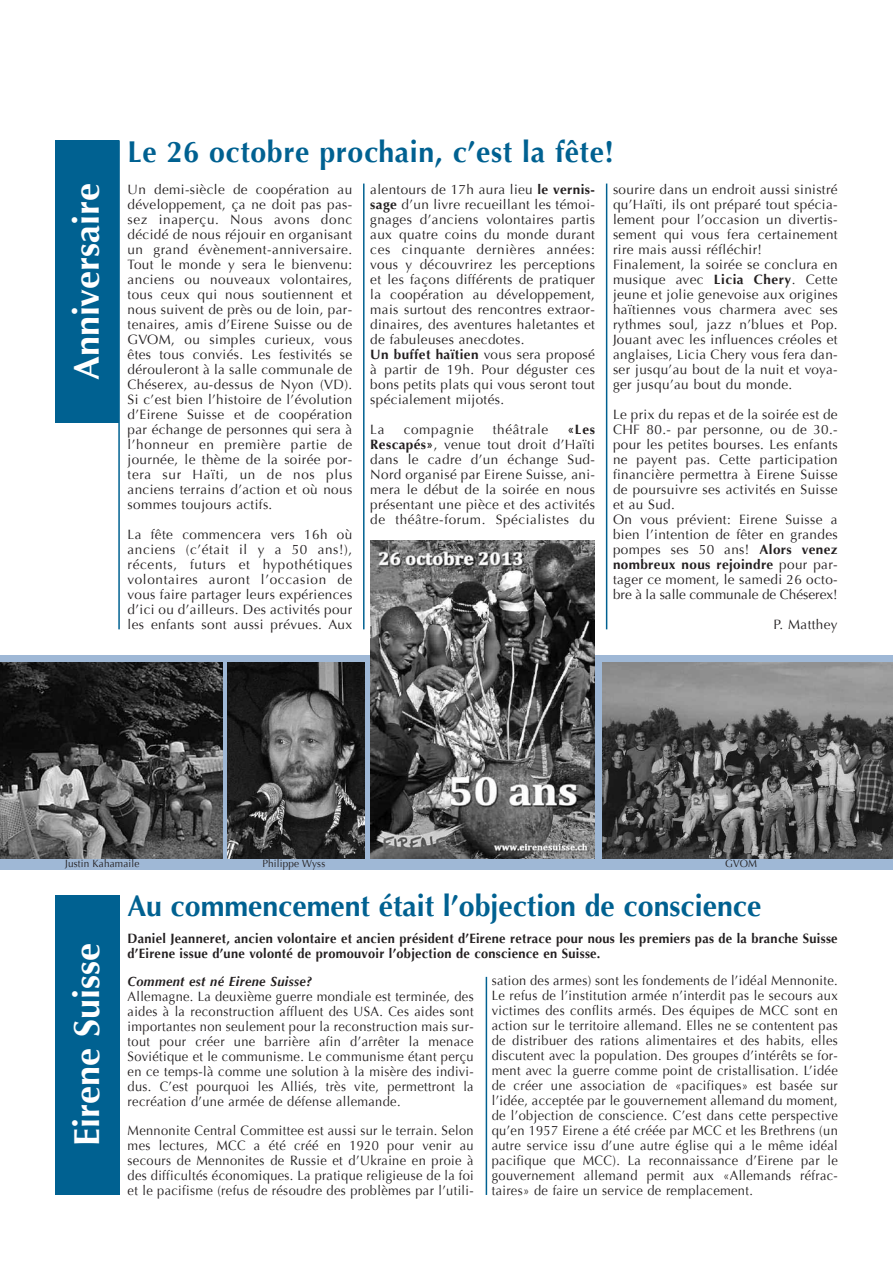
<style>
.page{position:relative;width:893px;height:1263px;background:#fff}
.page>*{position:absolute;margin:0;border:0;box-sizing:border-box;transform-origin:0 0}
.t1{font:700 36px "Optima";color:#fff}
.t2{font:700 30px "Optima";color:#006191;scale:.95 1}
.t3{font:700 30px "Optima";letter-spacing:.02em;color:#006191;scale:.95 1}
.t4{font:13.5px/15px "Optima";letter-spacing:.03em;color:#231f20;text-align:justify}
.t5{font:13.5px/15px "Optima";letter-spacing:.03em;color:#231f20;text-align:justify;scale:.95 1}
.t6{font:700 13.5px/15px "Optima";letter-spacing:.02em;color:#231f20;scale:.95 1}
.t7{font:italic 700 13.5px "Optima";letter-spacing:.03em;color:#231f20;scale:.95 1}
.t8{font:13.5px "Optima";letter-spacing:.05em;color:#231f20}
.t9{font:10.5px "Optima";letter-spacing:.015em;color:#231f20;scale:.95 1}
.s1{font-weight:700}
</style>
<div class="page">
<div style="left:55px;top:895px;width:65px;height:300px;background:#006191"></div>
<hr style="left:118px;top:140px;width:2px;height:489px;background:#006191">
<hr style="left:486px;top:977px;width:1px;height:218px;background:#006191">
<div style="left:55px;top:140px;width:64px;height:283px;background:#006191"></div>
<hr style="left:363px;top:184px;width:2px;height:445px;background:#006191">
<hr style="left:606px;top:184px;width:1px;height:445px;background:#006191">
<div style="left:0;top:655px;width:893px;height:214px;background:#9fb8d6"></div>
<img style="left:0;top:663px;width:222px;height:195px">
<img style="left:602px;top:663px;width:291px;height:195px">
<img style="left:371px;top:541px;width:223px;height:317px">
<img style="left:227px;top:663px;width:138px;height:195px">
<h1 class="t1" style="left:66px;top:380px;width:198px;rotate:-90deg">Anniversaire</h1>
<h2 class="t3" style="left:128px;top:134px;width:514px">Le 26 octobre prochain, c’est la fête!</h2>
<p class="t4" style="left:128px;top:182px;width:226px">Un demi-siècle de coopération au développement, ça ne doit pas pas&shy;sez inaperçu. Nous avons donc décidé de nous réjouir en organisant un grand évènement-anniversaire.<br>Tout le monde y sera le bienvenu: anciens ou nouveaux volontaires, tous ceux qui nous soutiennent et nous suivent de près ou de loin, par&shy;tenaires, amis d’Eirene Suisse ou de GVOM, ou simples curieux, vous êtes tous conviés. Les festivités se dérouleront à la salle communale de Chéserex, au-dessus de Nyon (VD).<br>Si c’est bien l’histoire de l’évolution d’Eirene Suisse et de coopération par échange de personnes qui sera à l’honneur en première partie de journée, le thème de la soirée por&shy;tera sur Haïti, un de nos plus anciens terrains d’action et où nous sommes toujours actifs.</p>
<p class="t4" style="left:128px;top:527px;width:226px">La fête commencera vers 16h où anciens (c’était il y a 50 ans!), récents, futurs et hypothétiques volontaires auront l’occasion de vous faire partager leurs expériences d’ici ou d’ailleurs. Des activités pour les enfants sont aussi prévues. Aux</p>
<p class="t4" style="left:613px;top:182px;width:226px;text-align:left">sourire dans un endroit aussi sinistré qu’Haïti, ils ont préparé tout spécia&shy;lement pour l’occasion un divertis&shy;sement qui vous fera certainement rire mais aussi réfléchir!<br>Finalement, la soirée se conclura en musique avec <span class="s1">Licia Chery</span>. Cette jeune et jolie genevoise aux origines haïtiennes vous charmera avec ses rythmes soul, jazz n’blues et Pop.<br>Jouant avec les influences créoles et anglaises, Licia Chery vous fera dan&shy;ser jusqu’au bout de la nuit et voya&shy;ger jusqu’au bout du monde.</p>
<p class="t4" style="left:613px;top:407px;width:226px;text-align:left">Le prix du repas et de la soirée est de CHF 80.- par personne, ou de 30.- pour les petites bourses. Les enfants ne payent pas. Cette participation financière permettra à Eirene Suisse de poursuivre ses activités en Suisse et au Sud.<br>On vous prévient: Eirene Suisse a bien l’intention de fêter en grandes pompes ses 50 ans! <span class="s1">Alors venez nombreux nous rejoindre</span> pour par&shy;tager ce moment, le samedi 26 octo&shy;bre à la salle communale de Chéserex!</p>
<p class="t4" style="left:773px;top:617px;width:66px">P. Matthey</p>
<p class="t4" style="left:370px;top:182px;width:226px;text-align:left">alentours de 17h aura lieu <span class="s1">le vernis&shy;sage</span> d’un livre recueillant les témoi&shy;gnages d’anciens volontaires partis aux quatre coins du monde durant ces cinquante dernières années: vous y découvrirez les perceptions et les façons différents de pratiquer la coopération au développement, mais surtout des rencontres extraor&shy;dinaires, des aventures haletantes et de fabuleuses anecdotes.<br><span class="s1">Un buffet haïtien</span> vous sera proposé à partir de 19h. Pour déguster ces bons petits plats qui vous seront tout spécialement mijotés.</p>
<p class="t4" style="left:370px;top:422px;width:16px">La</p>
<p class="t8" style="left:404px;top:421px;width:71px">compagnie</p>
<p class="t8" style="left:493px;top:421px;width:57px">théâtrale</p>
<p class="t4" style="left:370px;top:422px;width:226px;text-indent:197px"><span class="s1">«Les Rescapés»</span>, venue tout droit d’Haïti dans le cadre d’un échange Sud-Nord organisé par Eirene Suisse, ani&shy;mera le début de la soirée en nous présentant une pièce et des activités de théâtre-forum. Spécialistes du</p>
<p class="t9" style="left:65px;top:857px;width:80px">Justin Kahamaile</p>
<p class="t9" style="left:262px;top:857px;width:68px">Philippe Wyss</p>
<p class="t9" style="left:725px;top:857px;width:35px">GVOM</p>
<h1 class="t1" style="left:66px;top:1146px;width:205px;rotate:-90deg">Eirene Suisse</h1>
<h2 class="t2" style="left:128px;top:888px;width:669px">Au commencement était l’objection de conscience</h2>
<p class="t6" style="left:128px;top:931px;width:749px">Daniel Jeanneret, ancien volontaire et ancien président d’Eirene retrace pour nous les premiers pas de la branche Suisse d’Eirene issue d’une volonté de promouvoir l’objection de conscience en Suisse.</p>
<p class="t7" style="left:128px;top:973px;width:196px">Comment est né Eirene Suisse?</p>
<p class="t5" style="left:128px;top:989px;width:366px">Allemagne. La deuxième guerre mondiale est terminée, des aides à la reconstruction affluent des USA. Ces aides sont importantes non seulement pour la reconstruction mais sur&shy;tout pour créer une barrière afin d’arrêter la menace Soviétique et le communisme. Le communisme étant perçu en ce temps-là comme une solution à la misère des indivi&shy;dus. C’est pourquoi les Alliés, très vite, permettront la recréation d’une armée de défense allemande.</p>
<p class="t5" style="left:128px;top:1123px;width:366px">Mennonite Central Committee est aussi sur le terrain. Selon mes lectures, MCC a été créé en 1920 pour venir au secours de Mennonites de Russie et d’Ukraine en proie à des difficultés économiques. La pratique religieuse de la foi et le pacifisme (refus de résoudre des problèmes par l’utili-</p>
<p class="t5" style="left:492px;top:973px;width:366px">sation des armes) sont les fondements de l’idéal Mennonite.<br>Le refus de l’institution armée n’interdit pas le secours aux victimes des conflits armés. Des équipes de MCC sont en action sur le territoire allemand. Elles ne se contentent pas de distribuer des rations alimentaires et des habits, elles discutent avec la population. Des groupes d’intérêts se for&shy;ment avec la guerre comme point de cristallisation. L’idée de créer une association de «pacifiques» est basée sur l’idée, acceptée par le gouvernement allemand du moment, de l’objection de conscience. C’est dans cette perspective qu’en 1957 Eirene a été créée par MCC et les Brethrens (un autre service issu d’une autre église qui a le même idéal pacifique que MCC). La reconnaissance d’Eirene par le gouvernement allemand permit aux «Allemands réfrac&shy;taires» de faire un service de remplacement.</p>
</div>
